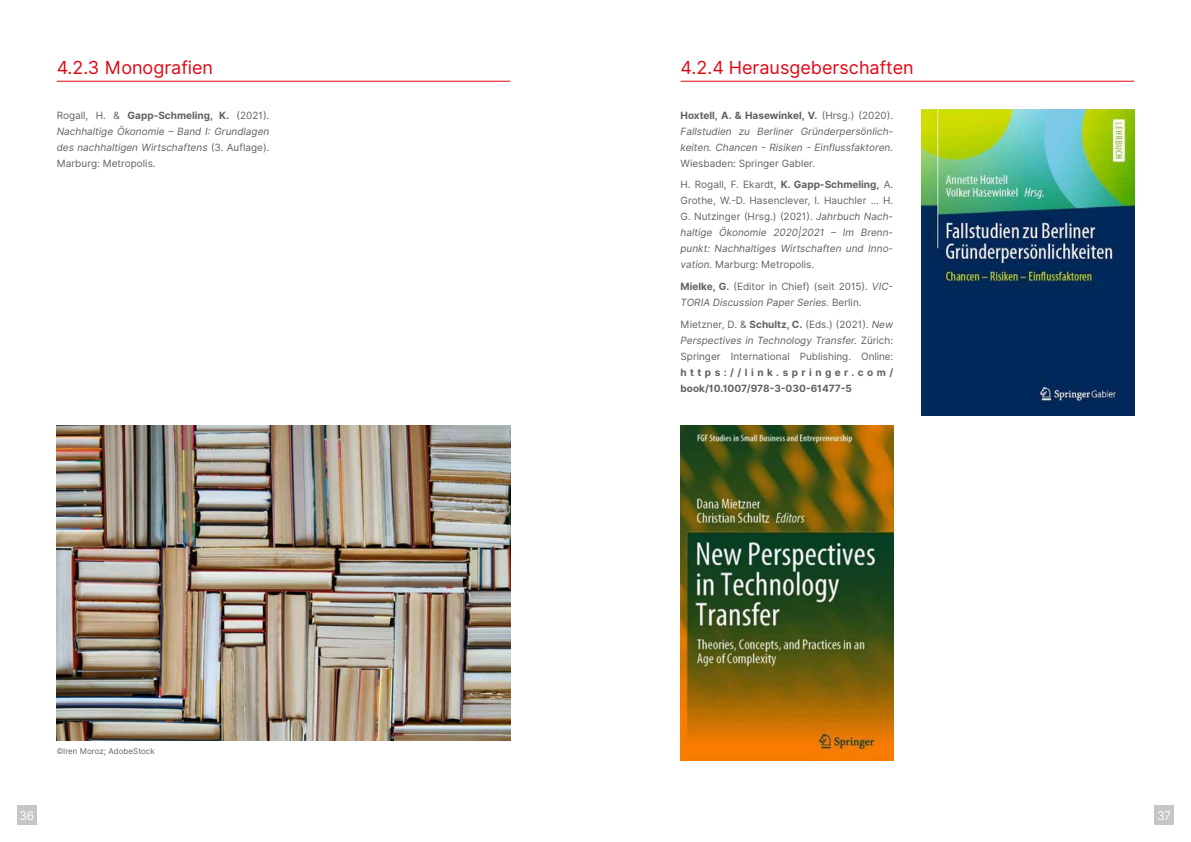
<style>
.page{position:relative;width:1191px;height:842px;background:#fff}
.page>*{position:absolute;margin:0;border:0;box-sizing:border-box;transform-origin:0 0}
.t1{font:18px "Inter";color:#e30613}
.t2{font:12px "Inter";color:#fff}
.t3{font:italic 10px/16px "Inter";color:#606262;text-align:justify}
.t4{font:10px/16px "Inter";color:#606262}
.t5{font:700 10px/16px "Inter";letter-spacing:.345em;color:#606262}
.t6{font:8px "Inter";color:#606262}
.s1{font-style:normal}
.s2{font-weight:700;font-style:normal}
.s3{font-weight:700}
.s4{font-style:italic}
</style>
<div class="page">
<div style="left:1154px;top:805px;width:20px;height:20px;background:#c6c6c6"></div>
<div style="left:17px;top:805px;width:20px;height:20px;background:#c6c6c6"></div>
<hr style="left:57px;top:81px;width:453px;height:1px;background:#e30613">
<hr style="left:680px;top:81px;width:454px;height:1px;background:#e30613">
<img style="left:57px;top:425px;width:453px;height:316px">
<img style="left:921px;top:109px;width:213px;height:307px">
<img style="left:680px;top:425px;width:213px;height:335px">
<h1 class="t1" style="left:57px;top:54px;width:158px">4.2.3 Monografien</h1>
<h1 class="t1" style="left:680px;top:54px;width:235px">4.2.4 Herausgeberschaften</h1>
<p class="t3" style="left:57px;top:107px;width:214px"><span class="s1">Rogall, H. &amp;</span> <span class="s2">Gapp-Schmeling, K.</span> <span class="s1">(2021).<br></span>Nachhaltige Ökonomie – Band I: Grundlagen des nachhaltigen Wirtschaftens <span class="s1">(3. Auflage).<br>Marburg: Metropolis.</span></p>
<p class="t3" style="left:680px;top:107px;width:214px"><span class="s2">Hoxtell, A. &amp; Hasewinkel, V.</span> <span class="s1">(Hrsg.) (2020).<br></span>Fallstudien zu Berliner Gründerpersönlich&shy;keiten. Chancen - Risiken - Einflussfaktoren.</p>
<p class="t4" style="left:680px;top:152px;width:214px;line-height:21.7px">Wiesbaden: Springer Gabler.<br>H. Rogall, F. Ekardt, <span class="s3">K. Gapp-Schmeling,</span> A.</p>
<p class="t3" style="left:680px;top:193px;width:214px"><span class="s1">Grothe, W.-D. Hasenclever, I. Hauchler ... H.<br>G. Nutzinger (Hrsg.) (2021).</span> Jahrbuch Nach&shy;haltige Ökonomie 2020|2021 – Im Brenn&shy;punkt: Nachhaltiges Wirtschaften und Inno&shy;vation. <span class="s1">Marburg: Metropolis.</span></p>
<p class="t4" style="left:680px;top:279px;width:214px"><span class="s3">Mielke, G.</span> (Editor in Chief) (seit 2015). <span class="s4">VIC-<br>TORIA Discussion Paper Series.</span> Berlin.</p>
<p class="t4" style="left:680px;top:316px;width:214px;text-align:justify">Mietzner, D. &amp; <span class="s3">Schultz, C.</span> (Eds.) (2021). <span class="s4">New Perspectives in Technology Transfer.</span> Zürich:<br>Springer International Publishing. Online:</p>
<p class="t5" style="left:680px;top:364px;width:214px">https://link.springer.com/ book/10.1007/978-3-030-61477-5</p>
<p class="t6" style="left:57px;top:745px;width:100px">©Iren Moroz; AdobeStock</p>
<p class="t2" style="left:19px;top:807px;width:16px">36</p>
<p class="t2" style="left:1157px;top:807px;width:16px">37</p>
</div>
